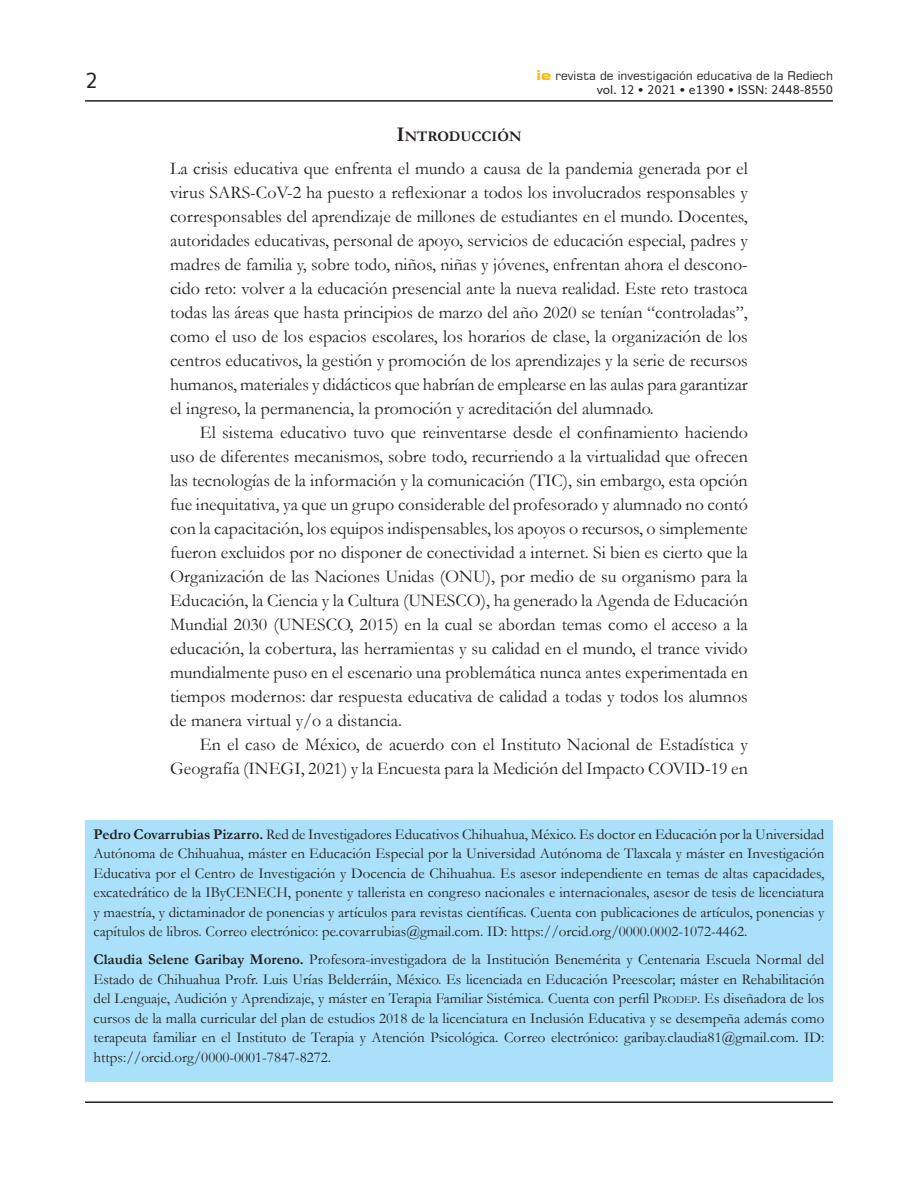
<style>
.page{position:relative;width:918px;height:1188px;background:#fff}
.page>*{position:absolute;margin:0;border:0;box-sizing:border-box;transform-origin:0 0}
.t1{font:21px "Muli";color:#231f20}
.Cuerpo{font:18px/24px "Garamond";color:#231f20;text-align:justify}
.Autores-Adscripcion{font:15px/19.5px "Garamond";color:#231f20;text-align:justify}
.Descanso{font:700 14.7px "Garamond";color:#231f20}
.t2{font:12px "Square 721 BT";color:#231f20}
.t3{font:12px "Muli";color:#231f20}
.s1{font-weight:700;font-stretch:expanded;font-size:13.5px;color:#fcb814}
.s2{font-size:21px}
.s3{font-weight:700}
.s4{font-style:inherit}
.s5{font-size:10.5px}
</style>
<div class="page">
<hr style="left:85px;top:100px;width:748px;height:2px;background:#231f20">
<hr style="left:85px;top:1101px;width:748px;height:2px;background:#231f20">
<div style="left:85px;top:820px;width:748px;height:262px;background:#aae0f9"></div>
<p class="t1" style="left:85px;top:64px;width:14px">2</p>
<p class="t2" style="left:537px;top:68px;width:298px"><span class="s1">ie</span> revista de investigación educativa de la Rediech</p>
<p class="t3" style="left:597px;top:80px;width:238px">vol. 12 • 2021 • e1390 • ISSN: 2448-8550</p>
<p class="Descanso" style="left:397px;top:127px;width:126px"><span class="s2">I</span>NTRODUCCIÓN</p>
<p class="Cuerpo" style="left:170px;top:156px;width:579px">La crisis educativa que enfrenta el mundo a causa de la pandemia generada por el virus SARS-CoV-2 ha puesto a reflexionar a todos los involucrados responsables y corresponsables del aprendizaje de millones de estudiantes en el mundo. Docentes, autoridades educativas, personal de apoyo, servicios de educación especial, padres y madres de familia y, sobre todo, niños, niñas y jóvenes, enfrentan ahora el descono&shy;cido reto: volver a la educación presencial ante la nueva realidad. Este reto trastoca todas las áreas que hasta principios de marzo del año 2020 se tenían “controladas”, como el uso de los espacios escolares, los horarios de clase, la organización de los centros educativos, la gestión y promoción de los aprendizajes y la serie de recursos humanos, materiales y didácticos que habrían de emplearse en las aulas para garantizar el ingreso, la permanencia, la promoción y acreditación del alumnado.</p>
<p class="Cuerpo" style="left:170px;top:420px;width:579px;text-indent:30px">El sistema educativo tuvo que reinventarse desde el confinamiento haciendo uso de diferentes mecanismos, sobre todo, recurriendo a la virtualidad que ofrecen las tecnologías de la información y la comunicación (TIC), sin embargo, esta opción fue inequitativa, ya que un grupo considerable del profesorado y alumnado no contó con la capacitación, los equipos indispensables, los apoyos o recursos, o simplemente fueron excluidos por no disponer de conectividad a internet. Si bien es cierto que la Organización de las Naciones Unidas (ONU), por medio de su organismo para la Educación, la Ciencia y la Cultura (UNESCO), ha generado la Agenda de Educación Mundial 2030 (UNESCO, 2015) en la cual se abordan temas como el acceso a la educación, la cobertura, las herramientas y su calidad en el mundo, el trance vivido mundialmente puso en el escenario una problemática nunca antes experimentada en tiempos modernos: dar respuesta educativa de calidad a todas y todos los alumnos de manera virtual y/o a distancia.</p>
<p class="Cuerpo" style="left:170px;top:732px;width:579px;text-align:right">En el caso de México, de acuerdo con el Instituto Nacional de Estadística y<br>Geografía (INEGI, 2021) y la Encuesta para la Medición del Impacto COVID-19 en</p>
<p class="Autores-Adscripcion" style="left:94px;top:824px;width:732px"><span class="s3">Pedro Covarrubias Pizarro.</span> Red de Investigadores Educativos Chihuahua, México. Es doctor en Educación por la Universidad Autónoma de Chihuahua, máster en Educación Especial por la Universidad Autónoma de Tlaxcala y máster en Investigación Educativa por el Centro de Investigación y Docencia de Chihuahua. Es asesor independiente en temas de altas capacidades, excatedrático de la IByCENECH, ponente y tallerista en congreso nacionales e internacionales, asesor de tesis de licenciatura y maestría, y dictaminador de ponencias y artículos para revistas científicas. Cuenta con publicaciones de artículos, ponencias y capítulos de libros. Correo electrónico: pe.covarrubias@gmail.com. ID: https://orcid.org/0000.0002-1072-4462.</p>
<p class="Autores-Adscripcion" style="left:94px;top:949px;width:732px"><span class="s3">Claudia Selene Garibay Moreno.</span> Profesora-investigadora de la Institución Benemérita y Centenaria Escuela Normal del Estado de Chihuahua Profr. Luis Urías Belderráin, México. Es licenciada en Educación Preescolar; máster en Rehabilitación del Lenguaje, Audición y Aprendizaje, y máster en Terapia Familiar Sistémica. Cuenta con perfil <span class="s4">P</span><span class="s5">RODEP</span>. Es diseñadora de los cursos de la malla curricular del plan de estudios 2018 de la licenciatura en Inclusión Educativa y se desempeña además como terapeuta familiar en el Instituto de Terapia y Atención Psicológica. Correo electrónico: garibay.claudia81@gmail.com. ID: https://orcid.org/0000-0001-7847-8272.</p>
</div>
